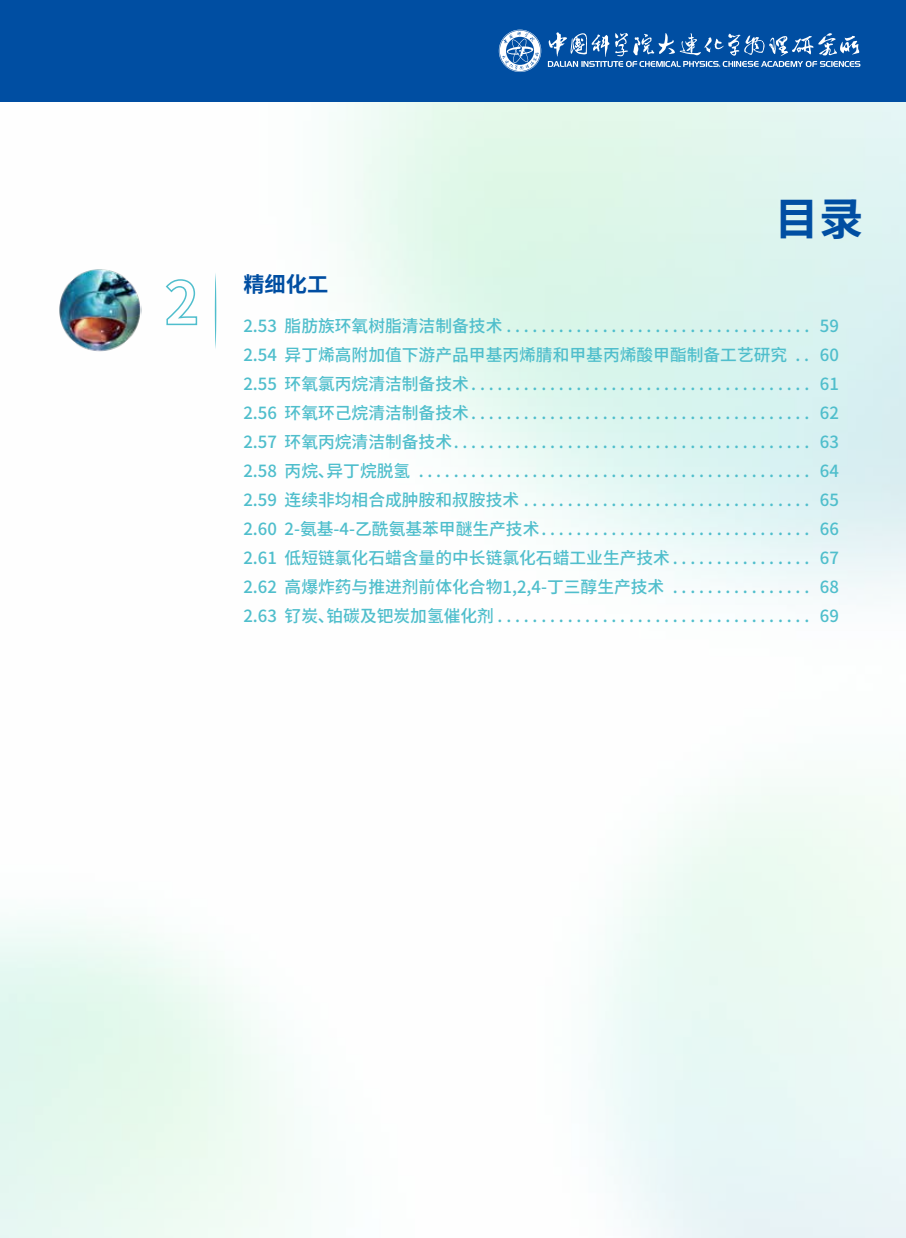
<style>
.page{position:relative;width:906px;height:1238px;background:#fff}
.page>*{position:absolute;margin:0;border:0;box-sizing:border-box;transform-origin:0 0}
.t1{font:700 44.4px "Source Han Sans CN";color:#004ea2}
.t2{font:700 21.15px "Source Han Sans CN";color:#004ea2}
.t3{font:500 16.8px/29px "Source Han Sans CN";color:#4fbecc;text-align:justify}
</style>
<div class="page">
<div style="left:0;top:0;width:906px;height:102px;background:#004ea2"></div>
<svg style="left:548px;top:32px;width:312px;height:35px"></svg>
<svg style="left:499px;top:30px;width:42px;height:42px"></svg>
<svg style="left:215px;top:272px;width:1px;height:77px"></svg>
<svg style="left:165px;top:279px;width:33px;height:47px"></svg>
<img style="left:59px;top:269px;width:83px;height:83px">
<h1 class="t1" style="left:774px;top:194px;width:90px">目录</h1>
<p class="t2" style="left:243px;top:272px;width:86px">精细化工</p>
<p class="t3" style="left:243px;top:311px;width:597px">2.53 脂肪族环氧树脂清洁制备技术 . . . . . . . . . . . . . . . . . . . . . . . . . . . . . . . . . . . 59<br>2.54 异丁烯高附加值下游产品甲基丙烯腈和甲基丙烯酸甲酯制备工艺研究 . . 60<br>2.55 环氧氯丙烷清洁制备技术 . . . . . . . . . . . . . . . . . . . . . . . . . . . . . . . . . . . . . . . 61<br>2.56 环氧环己烷清洁制备技术 . . . . . . . . . . . . . . . . . . . . . . . . . . . . . . . . . . . . . . . 62<br>2.57 环氧丙烷清洁制备技术. . . . . . . . . . . . . . . . . . . . . . . . . . . . . . . . . . . . . . . . . 63<br>2.58 丙烷、异丁烷脱氢 . . . . . . . . . . . . . . . . . . . . . . . . . . . . . . . . . . . . . . . . . . . . . 64<br>2.59 连续非均相合成肿胺和叔胺技术 . . . . . . . . . . . . . . . . . . . . . . . . . . . . . . . . . 65<br>2.60 2-氨基-4-乙酰氨基苯甲醚生产技术. . . . . . . . . . . . . . . . . . . . . . . . . . . . . . . 66<br>2.61 低短链氯化石蜡含量的中长链氯化石蜡工业生产技术 . . . . . . . . . . . . . . . . 67<br>2.62 高爆炸药与推进剂前体化合物1,2,4-丁三醇生产技术 . . . . . . . . . . . . . . . . 68<br>2.63 钌炭、铂碳及钯炭加氢催化剂 . . . . . . . . . . . . . . . . . . . . . . . . . . . . . . . . . . . . 69</p>
</div>
